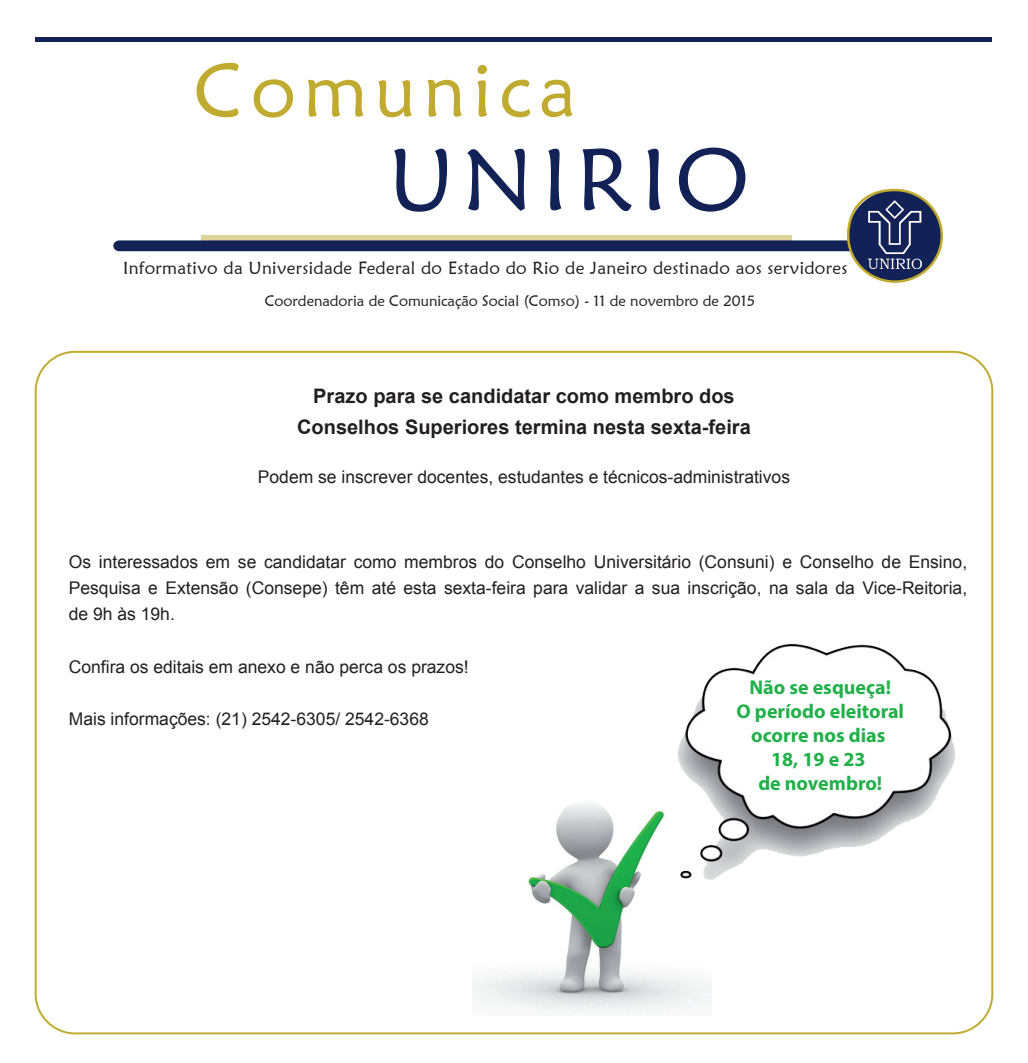
<style>
.page{position:relative;width:1028px;height:1063px;background:#fff}
.page>*{position:absolute;margin:0;border:0;box-sizing:border-box;transform-origin:0 0}
.t1{font:87.5px "Maiandra GD";letter-spacing:.1em;color:#132256}
.t2{font:75px "Maiandra GD";letter-spacing:.1em;color:#c0aa2f}
.t3{font:700 20px/31.2px "Arial";color:#231f20;text-align:center}
.t4{font:700 20px/24px "Myriad Pro";color:#22b04b;text-align:center}
.t5{font:17.5px/26.2px "Arial";color:#231f20;text-align:justify}
.t6{font:17.5px "Maiandra GD";letter-spacing:.02em;color:#231f20}
.t7{font:15px "Maiandra GD";color:#231f20}
</style>
<div class="page">
<div style="left:201px;top:235px;width:590px;height:6px;background:#dfd497"></div>
<div style="left:36px;top:37px;width:956px;height:5px;background:#132256"></div>
<svg style="left:113px;top:240px;width:736px;height:11px"></svg>
<div style="left:848px;top:190px;width:93px;height:92px;background:#132256;border-radius:50%"></div>
<div style="left:847px;top:189px;width:96px;height:94px;border:2px solid #c0aa2f;border-radius:50%"></div>
<img style="left:868px;top:201px;width:53px;height:67px">
<img style="left:472px;top:804px;width:239px;height:210px">
<img style="left:650px;top:643px;width:305px;height:285px">
<h2 class="t2" style="left:194px;top:44px;width:383px">Comunica</h2>
<h1 class="t1" style="left:388px;top:126px;width:362px">UNIRIO</h1>
<p class="t6" style="left:123px;top:258px;width:725px">Informativo da Universidade Federal do Estado do Rio de Janeiro destinado aos servidores</p>
<p class="t7" style="left:265px;top:291px;width:492px">Coordenadoria de Comunicação Social (Comso) - 11 de novembro de 2015</p>
<p class="t3" style="left:297px;top:381px;width:455px">Prazo para se candidatar como membro dos<br>Conselhos Superiores termina nesta sexta-feira</p>
<p class="t5" style="left:258px;top:464px;width:534px">Podem se inscrever docentes, estudantes e técnicos-administrativos</p>
<p class="t5" style="left:69px;top:548px;width:900px">Os interessados em se candidatar como membros do Conselho Universitário (Consuni) e Conselho de Ensino, Pesquisa e Extensão (Consepe) têm até esta sexta-feira para validar a sua inscrição, na sala da Vice-Reitoria, de 9h às 19h.</p>
<p class="t5" style="left:69px;top:653px;width:401px">Confira os editais em anexo e não perca os prazos!</p>
<p class="t5" style="left:69px;top:706px;width:361px">Mais informações: (21) 2542-6305/ 2542-6368</p>
<p class="t4" style="left:736px;top:674px;width:169px">Não se esqueça!<br>O período eleitoral ocorre nos dias<br>18, 19 e 23<br>de novembro!</p>
</div>
